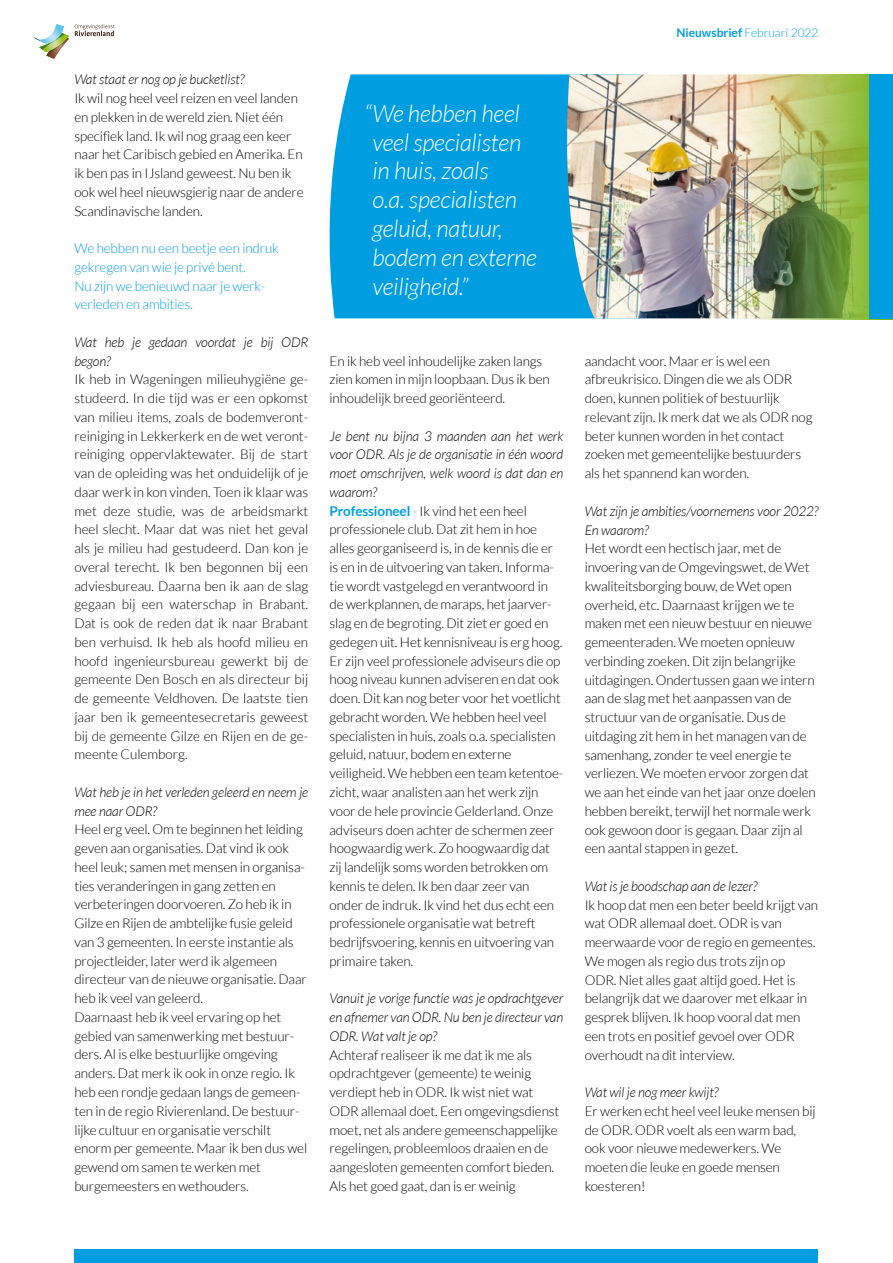
<style>
.page{position:relative;width:893px;height:1263px;background:#fff}
.page>*{position:absolute;margin:0;border:0;box-sizing:border-box;transform-origin:0 0}
.t1{font:italic 300 24px/28.8px "Lato";letter-spacing:-.01em;color:#fff}
.t2{font:300 13.5px/18.8px "Lato";letter-spacing:-.01em;color:#000}
.t3{font:italic 300 13.5px/18.8px "Lato";letter-spacing:-.01em;color:#000}
.t4{font:300 13.5px/18.8px "Lato";letter-spacing:-.01em;color:#009ee0}
.t5{font:300 12px "Lato";color:#009ee0}
.s1{font-weight:700}
.s2{font-style:italic}
.s3{font-weight:700;color:#009ee0}
.s4{color:#009ee0}
</style>
<div class="page">
<div style="left:74px;top:1249px;width:744px;height:14px;background:#009ee0"></div>
<svg style="left:75px;top:24px;width:39px;height:12px"></svg>
<svg style="left:33px;top:34px;width:36px;height:25px"></svg>
<img style="left:39px;top:24px;width:25px;height:19px">
<div style="left:329px;top:74px;width:236px;height:244px;background:#009ee0"></div>
<img style="left:565px;top:74px;width:179px;height:244px">
<img style="left:744px;top:74px;width:149px;height:245px">
<div style="left:870px;top:75px;width:23px;height:244px;background:#009ee0"></div>
<p class="t3" style="left:74px;top:71px;width:171px">Wat staat er nog op je bucketlist?</p>
<p class="t2" style="left:74px;top:89px;width:231px">Ik wil nog heel veel reizen en veel landen en plekken in de wereld zien. Niet één specifiek land. Ik wil nog graag een keer naar het Caribisch gebied en Amerika. En ik ben pas in IJsland geweest. Nu ben ik ook wel heel nieuwsgierig naar de andere Scandinavische landen.</p>
<p class="t4" style="left:74px;top:239px;width:206px">We hebben nu een beetje een indruk gekregen van wie je privé bent.<br>Nu zijn we benieuwd naar je werk&shy;verleden en ambities.</p>
<p class="t3" style="left:74px;top:333px;width:235px">Wat heb je gedaan voordat je bij ODR begon?</p>
<p class="t2" style="left:74px;top:370px;width:235px;text-align:justify">Ik heb in Wageningen milieuhygiëne ge&shy;studeerd. In die tijd was er een opkomst van milieu items, zoals de bodemveront&shy;reiniging in Lekkerkerk en de wet veront&shy;reiniging oppervlaktewater. Bij de start van de opleiding was het onduidelijk of je daar werk in kon vinden. Toen ik klaar was met deze studie, was de arbeidsmarkt heel slecht. Maar dat was niet het geval als je milieu had gestudeerd. Dan kon je overal terecht. Ik ben begonnen bij een adviesbureau. Daarna ben ik aan de slag gegaan bij een waterschap in Brabant.<br>Dat is ook de reden dat ik naar Brabant ben verhuisd. Ik heb als hoofd milieu en hoofd ingenieursbureau gewerkt bij de gemeente Den Bosch en als directeur bij de gemeente Veldhoven. De laatste tien jaar ben ik gemeentesecretaris geweest bij de gemeente Gilze en Rijen en de ge&shy;meente Culemborg.</p>
<p class="t3" style="left:74px;top:783px;width:235px">Wat heb je in het verleden geleerd en neem je mee naar ODR?</p>
<p class="t2" style="left:74px;top:820px;width:234px">Heel erg veel. Om te beginnen het leiding geven aan organisaties. Dat vind ik ook heel leuk; samen met mensen in organisa&shy;ties veranderingen in gang zetten en verbeteringen doorvoeren. Zo heb ik in Gilze en Rijen de ambtelijke fusie geleid van 3 gemeenten. In eerste instantie als projectleider, later werd ik algemeen directeur van de nieuwe organisatie. Daar heb ik veel van geleerd.<br>Daarnaast heb ik veel ervaring op het gebied van samenwerking met bestuur&shy;ders. Al is elke bestuurlijke omgeving anders. Dat merk ik ook in onze regio. Ik heb een rondje gedaan langs de gemeen&shy;ten in de regio Rivierenland. De bestuur&shy;lijke cultuur en organisatie verschilt enorm per gemeente. Maar ik ben dus wel gewend om samen te werken met burgemeesters en wethouders.</p>
<p class="t5" style="left:676px;top:26px;width:144px"><span class="s1">Nieuwsbrief</span> Februari 2022</p>
<h1 class="t1" style="left:372px;top:100px;width:166px;text-indent:-8px">“We hebben heel veel specialisten in huis, zoals<br>o.a. specialisten geluid, natuur, bodem en externe veiligheid.”</h1>
<p class="t2" style="left:330px;top:351px;width:222px">En ik heb veel inhoudelijke zaken langs zien komen in mijn loopbaan. Dus ik ben inhoudelijk breed georiënteerd.</p>
<p class="t2" style="left:330px;top:426px;width:235px"><span class="s2">Je bent nu bijna 3 maanden aan het werk voor ODR. Als je de organisatie in één woord moet omschrijven, welk woord is dat dan en waarom?<br></span><span class="s3">Professioneel</span> <span class="s4">-</span> Ik vind het een heel professionele club. Dat zit hem in hoe alles georganiseerd is, in de kennis die er is en in de uitvoering van taken. Informa&shy;tie wordt vastgelegd en verantwoord in de werkplannen, de maraps, het jaarver&shy;slag en de begroting. Dit ziet er goed en gedegen uit. Het kennisniveau is erg hoog.<br>Er zijn veel professionele adviseurs die op hoog niveau kunnen adviseren en dat ook doen. Dit kan nog beter voor het voetlicht gebracht worden. We hebben heel veel specialisten in huis, zoals o.a. specialisten geluid, natuur, bodem en externe veiligheid. We hebben een team ketentoe&shy;zicht, waar analisten aan het werk zijn voor de hele provincie Gelderland. Onze adviseurs doen achter de schermen zeer hoogwaardig werk. Zo hoogwaardig dat zij landelijk soms worden betrokken om kennis te delen. Ik ben daar zeer van onder de indruk. Ik vind het dus echt een professionele organisatie wat betreft bedrijfsvoering, kennis en uitvoering van primaire taken.</p>
<p class="t3" style="left:330px;top:989px;width:235px;text-align:justify">Vanuit je vorige functie was je opdrachtgever en afnemer van ODR. Nu ben je directeur van ODR. Wat valt je op?</p>
<p class="t2" style="left:330px;top:1045px;width:231px">Achteraf realiseer ik me dat ik me als opdrachtgever (gemeente) te weinig verdiept heb in ODR. Ik wist niet wat ODR allemaal doet. Een omgevingsdienst moet, net als andere gemeenschappelijke regelingen, probleemloos draaien en de aangesloten gemeenten comfort bieden.<br>Als het goed gaat, dan is er weinig</p>
<p class="t2" style="left:585px;top:352px;width:229px">aandacht voor. Maar er is wel een afbreukrisico. Dingen die we als ODR doen, kunnen politiek of bestuurlijk relevant zijn. Ik merk dat we als ODR nog beter kunnen worden in het contact zoeken met gemeentelijke bestuurders als het spannend kan worden.</p>
<p class="t3" style="left:585px;top:502px;width:235px">Wat zijn je ambities/voornemens voor 2022?<br>En waarom?</p>
<p class="t2" style="left:585px;top:539px;width:233px">Het wordt een hectisch jaar, met de invoering van de Omgevingswet, de Wet kwaliteitsborging bouw, de Wet open overheid, etc. Daarnaast krijgen we te maken met een nieuw bestuur en nieuwe gemeenteraden. We moeten opnieuw verbinding zoeken. Dit zijn belangrijke uitdagingen. Ondertussen gaan we intern aan de slag met het aanpassen van de structuur van de organisatie. Dus de uitdaging zit hem in het managen van de samenhang, zonder te veel energie te verliezen. We moeten ervoor zorgen dat we aan het einde van het jaar onze doelen hebben bereikt, terwijl het normale werk ook gewoon door is gegaan. Daar zijn al een aantal stappen in gezet.</p>
<p class="t3" style="left:585px;top:877px;width:174px">Wat is je boodschap aan de lezer?</p>
<p class="t2" style="left:585px;top:895px;width:235px">Ik hoop dat men een beter beeld krijgt van wat ODR allemaal doet. ODR is van meerwaarde voor de regio en gemeentes.<br>We mogen als regio dus trots zijn op ODR. Niet alles gaat altijd goed. Het is belangrijk dat we daarover met elkaar in gesprek blijven. Ik hoop vooral dat men een trots en positief gevoel over ODR overhoudt na dit interview.</p>
<p class="t3" style="left:585px;top:1083px;width:135px">Wat wil je nog meer kwijt?</p>
<p class="t2" style="left:585px;top:1102px;width:232px">Er werken echt heel veel leuke mensen bij de ODR. ODR voelt als een warm bad, ook voor nieuwe medewerkers. We moeten die leuke en goede mensen koesteren!</p>
</div>
